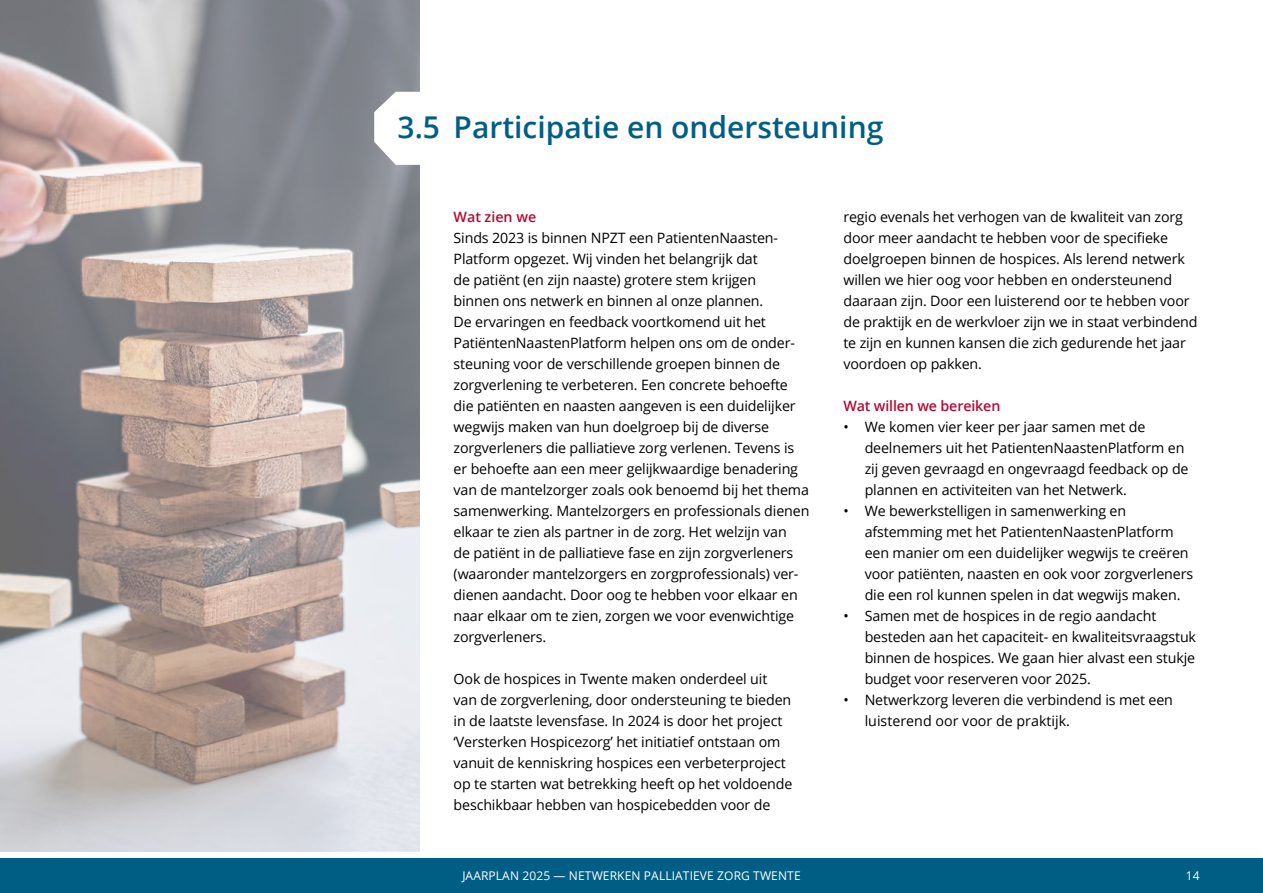
<style>
.page{position:relative;width:1263px;height:893px;background:#fff}
.page>*{position:absolute;margin:0;border:0;box-sizing:border-box;transform-origin:0 0}
.t1{font:600 30px "Open Sans";color:#005e84}
.t2{font:14.25px/21px "Open Sans";letter-spacing:-.01em;color:#000}
.t3{font:600 14.25px "Open Sans";letter-spacing:-.01em;color:#b30931}
.t4{font:12px "Open Sans";letter-spacing:.01em;color:#fff}
</style>
<div class="page">
<img style="left:0;top:0;width:420px;height:852px">
<div style="left:0;top:858px;width:1263px;height:35px;background:#005e84"></div>
<svg style="left:374px;top:92px;width:46px;height:73px"></svg>
<h1 class="t1" style="left:398px;top:107px;width:487px">3.5 Participatie en ondersteuning</h1>
<p class="t3" style="left:454px;top:207px;width:84px">Wat zien we</p>
<p class="t2" style="left:454px;top:227px;width:357px">Sinds 2023 is binnen NPZT een PatientenNaasten-Platform opgezet. Wij vinden het belangrijk dat<br>de patiënt (en zijn naaste) grotere stem krijgen<br>binnen ons netwerk en binnen al onze plannen.<br>De ervaringen en feedback voortkomend uit het PatiëntenNaastenPlatform helpen ons om de onder&shy;steuning voor de verschillende groepen binnen de zorgverlening te verbeteren. Een concrete behoefte die patiënten en naasten aangeven is een duidelijker wegwijs maken van hun doelgroep bij de diverse zorgverleners die palliatieve zorg verlenen. Tevens is er behoefte aan een meer gelijkwaardige benadering van de mantelzorger zoals ook benoemd bij het thema samenwerking. Mantelzorgers en professionals dienen elkaar te zien als partner in de zorg. Het welzijn van<br>de patiënt in de palliatieve fase en zijn zorgverleners (waaronder mantelzorgers en zorgprofessionals) ver&shy;dienen aandacht. Door oog te hebben voor elkaar en naar elkaar om te zien, zorgen we voor evenwichtige zorgverleners.</p>
<p class="t2" style="left:454px;top:668px;width:340px">Ook de hospices in Twente maken onderdeel uit van de zorgverlening, door ondersteuning te bieden in de laatste levensfase. In 2024 is door het project ‘Versterken Hospicezorg’ het initiatief ontstaan om vanuit de kenniskring hospices een verbeterproject op te starten wat betrekking heeft op het voldoende beschikbaar hebben van hospicebedden voor de</p>
<p class="t2" style="left:843px;top:206px;width:356px">regio evenals het verhogen van de kwaliteit van zorg door meer aandacht te hebben voor de specifieke doelgroepen binnen de hospices. Als lerend netwerk willen we hier oog voor hebben en ondersteunend daaraan zijn. Door een luisterend oor te hebben voor de praktijk en de werkvloer zijn we in staat verbindend te zijn en kunnen kansen die zich gedurende het jaar voordoen op pakken.</p>
<p class="t3" style="left:843px;top:396px;width:158px">Wat willen we bereiken</p>
<p class="t2" style="left:865px;top:416px;width:325px;text-indent:-21px">• We komen vier keer per jaar samen met de deelnemers uit het PatientenNaastenPlatform en zij geven gevraagd en ongevraagd feedback op de plannen en activiteiten van het Netwerk.</p>
<p class="t2" style="left:865px;top:500px;width:330px;text-indent:-21px">• We bewerkstelligen in samenwerking en afstemming met het PatientenNaastenPlatform een manier om een duidelijker wegwijs te creëren voor patiënten, naasten en ook voor zorgverleners die een rol kunnen spelen in dat wegwijs maken.</p>
<p class="t2" style="left:865px;top:605px;width:333px;text-indent:-21px">• Samen met de hospices in de regio aandacht besteden aan het capaciteit- en kwaliteitsvraagstuk binnen de hospices. We gaan hier alvast een stukje budget voor reserveren voor 2025.</p>
<p class="t2" style="left:865px;top:689px;width:310px;text-indent:-21px">• Netwerkzorg leveren die verbindend is met een luisterend oor voor de praktijk.</p>
<p class="t4" style="left:462px;top:867px;width:340px">JAARPLAN 2025 — NETWERKEN PALLIATIEVE ZORG TWENTE</p>
<p class="t4" style="left:1186px;top:867px;width:15px">14</p>
</div>
